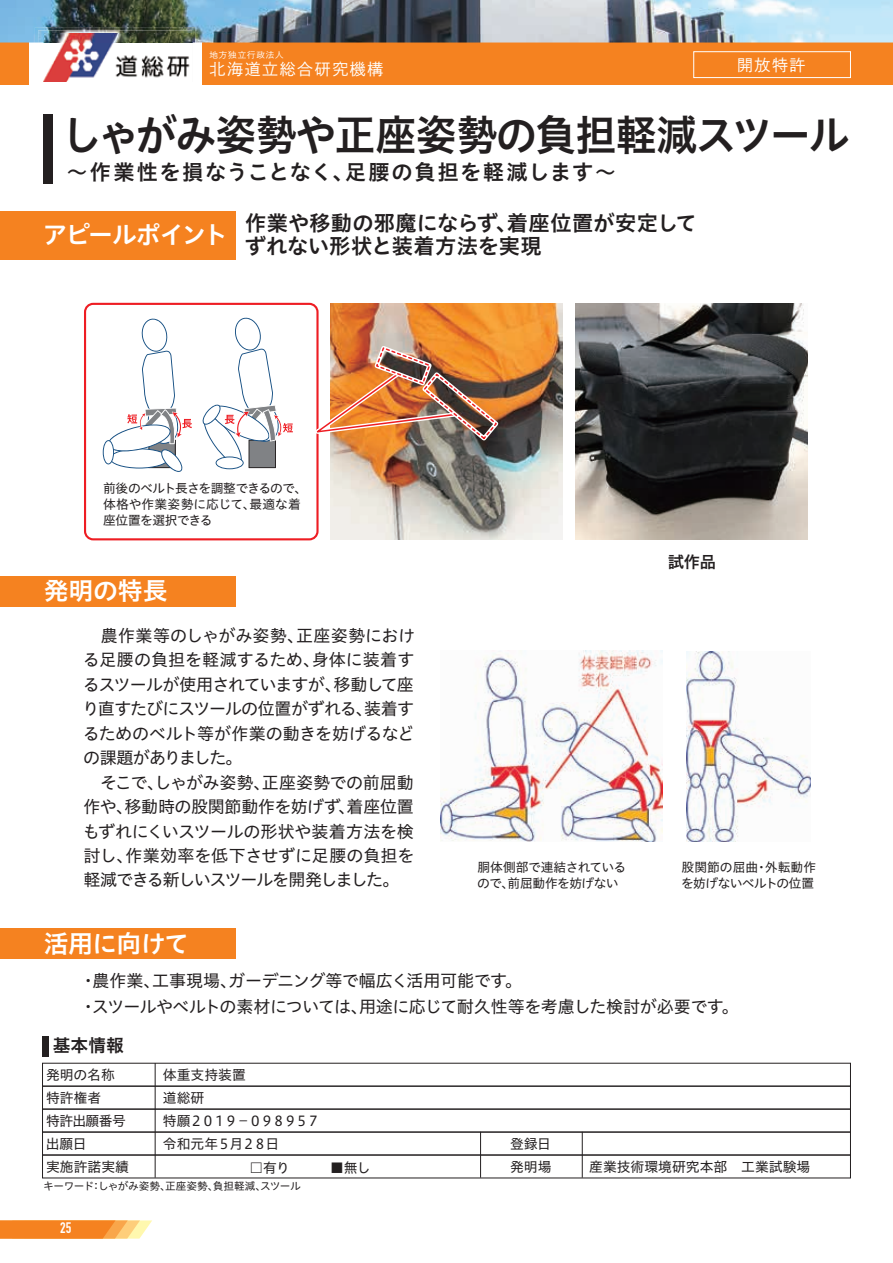
<style>
.page{position:relative;width:893px;height:1263px;background:#fff}
.page>*{position:absolute;margin:0;border:0;box-sizing:border-box;transform-origin:0 0}
.t1{font:42.45px "Hiragino UD Sans Std W6";letter-spacing:-.045em;color:#231f20}
.t2{font:24.9px "Hiragino UD Sans Std W6";letter-spacing:-.015em;color:#fff}
.t3{font:21.3px/23.4px "Hiragino UD Sans Std W6";letter-spacing:.02em;color:#231f20}
.t4{font:21.3px "Hiragino UD Sans Std W6";letter-spacing:.07em;color:#231f20}
.t5{font:17.85px "Hiragino UD Sans Std W6";color:#231f20}
.t6{font:16.95px/24.5px "Hiragino UD Sans Std W4";letter-spacing:-.025em;color:#231f20}
.t7{font:16.35px "Hiragino UD Sans Std W6";color:#231f20}
.t8{font:15.9px "Shuei Go Gin Std L";letter-spacing:.1em;color:#fff}
.t9{font:700 15px "DIN Condensed";color:#fff}
.t10{font:13.8px "Hiragino UD Sans Std W4";color:#231f20}
.t11{font:13.8px "Hiragino UD Sans Std W4";letter-spacing:-.16em;color:#231f20}
.t12{font:13.8px "Hiragino UD Sans Std W4";letter-spacing:-.09em;color:#231f20}
.t13{font:12.75px/15.9px "Hiragino UD Sans Std W4";letter-spacing:-.035em;color:#231f20}
.t14{font:10.65px "Hiragino UD Sans Std W4";letter-spacing:-.03em;color:#231f20}
.t15{font:8.55px "Shuei Go Gin Std L";letter-spacing:.1em;color:#fff}
</style>
<div class="page">
<div style="left:202px;top:43px;width:691px;height:42px;background:#f58220"></div>
<div style="left:0;top:43px;width:28px;height:42px;background:#f58220"></div>
<div style="left:0;top:211px;width:235px;height:48px;background:#f58220"></div>
<div style="left:0;top:576px;width:235px;height:30px;background:#f58220"></div>
<div style="left:0;top:929px;width:235px;height:30px;background:#f58220"></div>
<div style="left:42px;top:1086px;width:809px;height:23px;border:1px solid #231f20"></div>
<div style="left:42px;top:1109px;width:809px;height:23px;border:1px solid #231f20"></div>
<div style="left:42px;top:1132px;width:809px;height:23px;border:1px solid #231f20"></div>
<div style="left:42px;top:1154px;width:809px;height:24px;border:1px solid #231f20"></div>
<hr style="left:155px;top:1063px;width:1px;height:115px;background:#231f20">
<hr style="left:480px;top:1132px;width:1px;height:46px;background:#231f20">
<hr style="left:582px;top:1132px;width:1px;height:46px;background:#231f20">
<div style="left:43px;top:1036px;width:6px;height:20px;background:#231f20"></div>
<img style="left:0;top:0;width:893px;height:43px">
<img style="left:35px;top:27px;width:160px;height:16px">
<img style="left:38px;top:30px;width:154px;height:13px">
<img style="left:43px;top:34px;width:149px;height:48px">
<div style="left:43px;top:114px;width:9px;height:69px;background:#231f20"></div>
<svg style="left:0;top:1220px;width:152px;height:18px;background:#f79a40"></svg>
<div style="left:693px;top:51px;width:158px;height:27px;border:1px solid #fff"></div>
<img style="left:687px;top:652px;width:124px;height:189px">
<img style="left:441px;top:651px;width:221px;height:191px">
<img style="left:575px;top:304px;width:233px;height:235px">
<img style="left:330px;top:304px;width:233px;height:235px">
<div style="left:84px;top:303px;width:235px;height:237px;border:2px solid #ee1d23;border-radius:8px"></div>
<svg style="left:103px;top:318px;width:89px;height:154px"></svg>
<svg style="left:202px;top:317px;width:91px;height:152px"></svg>
<img style="left:316px;top:343px;width:186px;height:101px">
<p class="t15" style="left:210px;top:49px;width:75px">地方独立行政法人</p>
<p class="t8" style="left:210px;top:58px;width:175px">北海道立総合研究機構</p>
<p class="t8" style="left:737px;top:54px;width:70px">開放特許</p>
<h1 class="t1" style="left:61px;top:102px;width:790px">しゃがみ姿勢や正座姿勢の負担軽減スツール</h1>
<p class="t4" style="left:67px;top:156px;width:551px">～作業性を損なうことなく、足腰の負担を軽減します～</p>
<p class="t3" style="left:42px;top:210px;width:656px;text-indent:203px">作業や移動の邪魔にならず、着座位置が安定して<sup>アピールポイント</sup> ずれない形状と装着方法を実現</p>
<p class="t13" style="left:103px;top:480px;width:206px">前後のベルト長さを調整できるので、体格や作業姿勢に応じて、最適な着座位置を選択できる</p>
<h2 class="t2" style="left:44px;top:572px;width:126px">発明の特長</h2>
<p class="t6" style="left:82px;top:622px;width:334px">　農作業等のしゃがみ姿勢、正座姿勢における足腰の負担を軽減するため、身体に装着するスツールが使用されていますが、移動して座り直すたびにスツールの位置がずれる、装着するためのベルト等が作業の動きを妨げるなどの課題がありました。<br>　そこで、しゃがみ姿勢、正座姿勢での前屈動作や、移動時の股関節動作を妨げず、着座位置もずれにくいスツールの形状や装着方法を検討し、作業効率を低下させずに足腰の負担を軽減できる新しいスツールを開発しました。</p>
<h2 class="t2" style="left:44px;top:925px;width:147px">活用に向けて</h2>
<p class="t7" style="left:668px;top:549px;width:50px">試作品</p>
<p class="t13" style="left:477px;top:859px;width:150px">胴体側部で連結されているので、前屈動作を妨げない</p>
<p class="t13" style="left:681px;top:859px;width:136px">股関節の屈曲・外転動作を妨げないベルトの位置</p>
<p class="t6" style="left:80px;top:967px;width:660px;line-height:25.5px">・農作業、工事現場、ガーデニング等で幅広く活用可能です。<br>・スツールやベルトの素材については、用途に応じて耐久性等を考慮した検討が必要です。</p>
<p class="t5" style="left:53px;top:1032px;width:73px">基本情報</p>
<p class="t10" style="left:46px;top:1064px;width:70px">発明の名称</p>
<p class="t10" style="left:163px;top:1064px;width:84px">体重支持装置</p>
<p class="t10" style="left:46px;top:1087px;width:57px">特許権者</p>
<p class="t10" style="left:163px;top:1087px;width:43px">道総研</p>
<p class="t10" style="left:46px;top:1110px;width:81px">特許出願番号</p>
<p class="t11" style="left:163px;top:1110px;width:159px">特願２０１９－０９８９５７</p>
<p class="t12" style="left:163px;top:1133px;width:118px">令和元年５月２８日</p>
<p class="t10" style="left:46px;top:1133px;width:42px">出願日</p>
<p class="t10" style="left:510px;top:1133px;width:43px">登録日</p>
<p class="t10" style="left:46px;top:1156px;width:84px">実施許諾実績</p>
<p class="t10" style="left:510px;top:1156px;width:43px">発明場</p>
<p class="t10" style="left:250px;top:1157px;width:123px">□有り　　　■無し</p>
<p class="t14" style="left:43px;top:1178px;width:259px">キーワード：しゃがみ姿勢、正座姿勢、負担軽減、スツール</p>
<p class="t9" style="left:60px;top:1218px;width:13px">25</p>
<p class="t10" style="left:589px;top:1156px;width:223px">産業技術環境研究本部　工業試験場</p>
</div>
